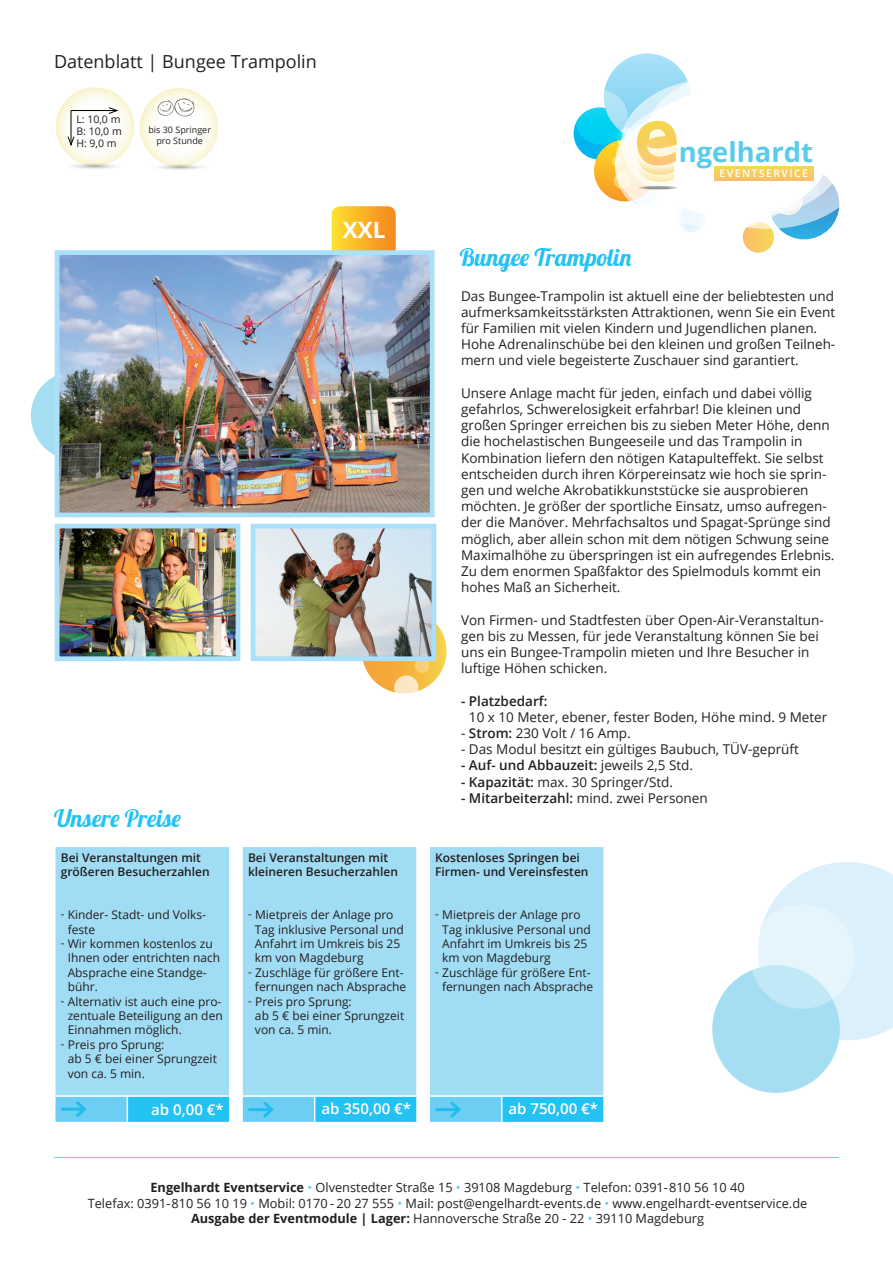
<style>
.page{position:relative;width:893px;height:1263px;background:#fff}
.page>*{position:absolute;margin:0;border:0;box-sizing:border-box;transform-origin:0 0}
.t1{font:700 27.45px "Open Sans";color:#5acbeb}
.t2{font:24px "Lobster 1.4";color:#24c3f3}
.t3{font:700 22.5px "Open Sans";color:#fff}
.t4{font:18px "Open Sans";color:#231f20}
.t5{font:600 15px "Open Sans";color:#fff}
.t6{font:13.5px/16.2px "Open Sans";color:#231f20}
.t7{font:600 13.5px "Open Sans";color:#231f20}
.t8{font:12.75px/15.3px "Open Sans";color:#231f20;text-align:center}
.t9{font:12px/14.4px "Open Sans";color:#231f20}
.t10{font:600 12px/14.4px "Open Sans";color:#231f20}
.t11{font:10.5px/12px "Open Sans";color:#231f20}
.t12{font:600 10.5px "Open Sans";letter-spacing:.14em;color:#fff}
.t13{font:9px/10.8px "Open Sans";color:#231f20;text-align:center}
.s1{font-family:"Myriad Pro"}
.s2{font-weight:600}
.s3{font-weight:400}
.s4{font-weight:700}
.s5{color:#5acbeb}
</style>
<div class="page">
<svg style="left:676px;top:202px;width:31px;height:31px"></svg>
<svg style="left:742px;top:227px;width:32px;height:26px"></svg>
<svg style="left:769px;top:169px;width:70px;height:70px"></svg>
<svg style="left:672px;top:100px;width:191px;height:129px"></svg>
<svg style="left:615px;top:103px;width:192px;height:129px"></svg>
<svg style="left:575px;top:54px;width:249px;height:162px"></svg>
<svg style="left:715px;top:166px;width:98px;height:15px"></svg>
<div style="left:55px;top:846px;width:175px;height:250px;background:#a0dcf3"></div>
<div style="left:55px;top:1096px;width:72px;height:26px;background:#6ccef2"></div>
<div style="left:127px;top:1096px;width:103px;height:26px;background:#23c2f2"></div>
<hr style="left:54px;top:1097px;width:2px;height:25px;background:#fff">
<svg style="left:127px;top:1097px;width:1px;height:25px"></svg>
<svg style="left:229px;top:1097px;width:1px;height:25px"></svg>
<hr style="left:54px;top:845px;width:73px;height:2px;background:#fff">
<hr style="left:54px;top:847px;width:2px;height:248px;background:#fff">
<hr style="left:127px;top:845px;width:103px;height:2px;background:#fff">
<hr style="left:229px;top:847px;width:1px;height:248px;background:#fff">
<hr style="left:54px;top:1095px;width:73px;height:2px;background:#fff">
<hr style="left:127px;top:1095px;width:103px;height:2px;background:#fff">
<div style="left:242px;top:846px;width:175px;height:250px;background:#a0dcf3"></div>
<div style="left:242px;top:1096px;width:73px;height:26px;background:#6ccef2"></div>
<div style="left:315px;top:1096px;width:102px;height:26px;background:#23c2f2"></div>
<hr style="left:241px;top:1097px;width:2px;height:25px;background:#fff">
<svg style="left:314px;top:1097px;width:1px;height:25px"></svg>
<hr style="left:416px;top:1097px;width:2px;height:25px;background:#fff">
<hr style="left:241px;top:845px;width:74px;height:2px;background:#fff">
<hr style="left:241px;top:847px;width:2px;height:248px;background:#fff">
<hr style="left:315px;top:845px;width:103px;height:2px;background:#fff">
<hr style="left:416px;top:847px;width:2px;height:248px;background:#fff">
<hr style="left:241px;top:1095px;width:74px;height:2px;background:#fff">
<hr style="left:315px;top:1095px;width:103px;height:2px;background:#fff">
<div style="left:429px;top:846px;width:175px;height:250px;background:#a0dcf3"></div>
<div style="left:429px;top:1096px;width:73px;height:26px;background:#6ccef2"></div>
<div style="left:502px;top:1096px;width:102px;height:26px;background:#23c2f2"></div>
<hr style="left:428px;top:1097px;width:2px;height:25px;background:#fff">
<svg style="left:501px;top:1097px;width:1px;height:25px"></svg>
<hr style="left:603px;top:1097px;width:2px;height:25px;background:#fff">
<hr style="left:428px;top:845px;width:74px;height:2px;background:#fff">
<hr style="left:428px;top:847px;width:2px;height:248px;background:#fff">
<hr style="left:502px;top:845px;width:103px;height:2px;background:#fff">
<hr style="left:603px;top:847px;width:2px;height:248px;background:#fff">
<hr style="left:428px;top:1095px;width:74px;height:2px;background:#fff">
<hr style="left:502px;top:1095px;width:103px;height:2px;background:#fff">
<hr style="left:61px;top:1108px;width:23px;height:3px;background:#22bcee">
<svg style="left:73px;top:1101px;width:14px;height:16px"></svg>
<hr style="left:248px;top:1108px;width:24px;height:3px;background:#22bcee">
<svg style="left:263px;top:1101px;width:11px;height:17px"></svg>
<hr style="left:435px;top:1108px;width:24px;height:3px;background:#22bcee">
<svg style="left:450px;top:1101px;width:11px;height:17px"></svg>
<div style="left:31px;top:371px;width:89px;height:89px;background:#a5def3;border-radius:50%"></div>
<svg style="left:763px;top:862px;width:130px;height:178px;background:#e0f2fb"></svg>
<div style="left:712px;top:965px;width:128px;height:128px;background:#a5def3;border-radius:50%"></div>
<svg style="left:750px;top:904px;width:104px;height:105px;background:#dcf1fa"></svg>
<svg style="left:362px;top:609px;width:84px;height:84px;background:#f4b741"></svg>
<svg style="left:394px;top:675px;width:25px;height:25px"></svg>
<svg style="left:415px;top:658px;width:14px;height:15px"></svg>
<svg style="left:56px;top:87px;width:78px;height:79px"></svg>
<svg style="left:73px;top:162px;width:43px;height:7px"></svg>
<svg style="left:140px;top:88px;width:78px;height:79px"></svg>
<svg style="left:158px;top:98px;width:36px;height:18px"></svg>
<svg style="left:158px;top:163px;width:44px;height:7px"></svg>
<hr style="left:71px;top:110px;width:46px;height:1px;background:#000">
<svg style="left:108px;top:107px;width:10px;height:7px"></svg>
<hr style="left:71px;top:111px;width:1px;height:34px;background:#000">
<svg style="left:68px;top:136px;width:6px;height:10px"></svg>
<svg style="left:332px;top:206px;width:64px;height:44px;background:#f9b32a"></svg>
<img style="left:61px;top:256px;width:368px;height:255px">
<div style="left:55px;top:250px;width:380px;height:267px;border:5px solid #aae0f9"></div>
<img style="left:61px;top:530px;width:173px;height:125px">
<div style="left:55px;top:524px;width:185px;height:137px;border:5px solid #aae0f9"></div>
<img style="left:257px;top:530px;width:173px;height:125px">
<div style="left:251px;top:524px;width:185px;height:137px;border:5px solid #aae0f9"></div>
<hr style="left:53px;top:1155px;width:787px;height:4px;background:#231f20;opacity:.75">
<h3 class="t4" style="left:54px;top:49px;width:264px">Datenblatt | Bungee Trampolin</h3>
<p class="t11" style="left:76px;top:113px;width:47px">L: 10,0 m<br>B: 10,0 m<br>H: 9,0 m</p>
<p class="t13" style="left:148px;top:124px;width:64px">bis 30 Springer pro Stunde</p>
<h3 class="t3" style="left:343px;top:214px;width:44px">XXL</h3>
<h2 class="t2" style="left:54px;top:803px;width:129px">Unsere Preise</h2>
<p class="t10" style="left:61px;top:850px;width:151px">Bei Veranstaltungen mit größeren Besucherzahlen</p>
<p class="t9" style="left:68px;top:907px;width:140px;text-indent:-7px"><span class="s1">-</span> Kinder- Stadt- und Volks&shy;feste</p>
<p class="t9" style="left:68px;top:936px;width:154px;text-indent:-7px"><span class="s1">-</span> Wir kommen kostenlos zu<br>Ihnen oder entrichten nach<br>Absprache eine Standge&shy;bühr.</p>
<p class="t9" style="left:68px;top:994px;width:157px;text-align:justify;text-indent:-7px"><span class="s1">-</span> Alternativ ist auch eine pro&shy;zentuale Beteiligung an den Einnahmen möglich.</p>
<p class="t9" style="left:68px;top:1037px;width:151px;text-indent:-7px"><span class="s1">-</span> Preis pro Sprung:<br>ab 5 € bei einer Sprungzeit von ca. 5 min.</p>
<p class="t5" style="left:151px;top:1099px;width:74px">ab 0,00 €*</p>
<p class="t10" style="left:248px;top:850px;width:151px">Bei Veranstaltungen mit kleineren Besucherzahlen</p>
<p class="t9" style="left:255px;top:907px;width:150px;text-indent:-7px"><span class="s1">-</span> Mietpreis der Anlage pro<br>Tag inklusive Personal und<br>Anfahrt im Umkreis bis 25 km von Magdeburg</p>
<p class="t9" style="left:248px;top:965px;width:160px;text-align:center"><span class="s1">-</span> Zuschläge für größere Ent&shy;fernungen nach Absprache</p>
<p class="t9" style="left:255px;top:994px;width:151px;text-indent:-7px"><span class="s1">-</span> Preis pro Sprung:<br>ab 5 € bei einer Sprungzeit von ca. 5 min.</p>
<p class="t5" style="left:321px;top:1098px;width:91px">ab 350,00 €*</p>
<h1 class="t1" style="left:679px;top:133px;width:136px">ngelhardt</h1>
<p class="t12" style="left:719px;top:166px;width:90px">EVENTSERVICE</p>
<h2 class="t2" style="left:460px;top:242px;width:173px">Bungee Trampolin</h2>
<p class="t6" style="left:461px;top:287px;width:376px">Das Bungee-Trampolin ist aktuell eine der beliebtesten und aufmerksamkeitsstärksten Attraktionen, wenn Sie ein Event für Familien mit vielen Kindern und Jugendlichen planen.<br>Hohe Adrenalinschübe bei den kleinen und großen Teilneh&shy;mern und viele begeisterte Zuschauer sind garantiert.</p>
<p class="t6" style="left:461px;top:384px;width:375px">Unsere Anlage macht für jeden, einfach und dabei völlig gefahrlos, Schwerelosigkeit erfahrbar! Die kleinen und großen Springer erreichen bis zu sieben Meter Höhe, denn die hochelastischen Bungeeseile und das Trampolin in Kombination liefern den nötigen Katapulteffekt. Sie selbst entscheiden durch ihren Körpereinsatz wie hoch sie sprin&shy;gen und welche Akrobatikkunststücke sie ausprobieren möchten. Je größer der sportliche Einsatz, umso aufregen&shy;der die Manöver. Mehrfachsaltos und Spagat-Sprünge sind möglich, aber allein schon mit dem nötigen Schwung seine Maximalhöhe zu überspringen ist ein aufregendes Erlebnis.<br>Zu dem enormen Spaßfaktor des Spielmoduls kommt ein hohes Maß an Sicherheit.</p>
<p class="t6" style="left:461px;top:611px;width:364px">Von Firmen- und Stadtfesten über Open-Air-Veranstaltun&shy;gen bis zu Messen, für jede Veranstaltung können Sie bei uns ein Bungee-Trampolin mieten und Ihre Besucher in luftige Höhen schicken.</p>
<p class="t7" style="left:461px;top:691px;width:88px">- Platzbedarf:</p>
<p class="t6" style="left:469px;top:708px;width:360px">10 x 10 Meter, ebener, fester Boden, Höhe mind. 9 Meter</p>
<p class="t6" style="left:461px;top:725px;width:171px">- <span class="s2">Strom:</span> 230 Volt / 16 Amp.</p>
<p class="t6" style="left:461px;top:741px;width:339px">- Das Modul besitzt ein gültiges Baubuch, TÜV-geprüft</p>
<p class="t7" style="left:461px;top:756px;width:233px">- Auf- und Abbauzeit: <span class="s3">jeweils 2,5 Std.</span></p>
<p class="t6" style="left:461px;top:773px;width:214px"><span class="s2">- Kapazität:</span> max. 30 Springer/Std.</p>
<p class="t7" style="left:461px;top:789px;width:248px">- Mitarbeiterzahl: <span class="s3">mind. zwei Personen</span></p>
<p class="t10" style="left:435px;top:850px;width:155px">Kostenloses Springen bei<br>Firmen- und Vereinsfesten</p>
<p class="t9" style="left:442px;top:907px;width:150px;text-indent:-7px"><span class="s1">-</span> Mietpreis der Anlage pro<br>Tag inklusive Personal und<br>Anfahrt im Umkreis bis 25 km von Magdeburg</p>
<p class="t9" style="left:435px;top:965px;width:160px;text-align:center"><span class="s1">-</span> Zuschläge für größere Ent&shy;fernungen nach Absprache</p>
<p class="t5" style="left:509px;top:1098px;width:91px">ab 750,00 €*</p>
<p class="t8" style="left:88px;top:1180px;width:721px"><span class="s4">Engelhardt Eventservice</span> <span class="s5">•</span> Olvenstedter Straße 15 <span class="s5">•</span> 39108 Magdeburg <span class="s5">•</span> Telefon: 0391-810 56 10 40<br>Telefax: 0391-810 56 10 19 <span class="s5">•</span> Mobil: 0170 - 20 27 555 <span class="s5">•</span> Mail: post@engelhardt-events.de <span class="s5">•</span> www.engelhardt-eventservice.de<br><span class="s4">Ausgabe der Eventmodule | Lager:</span> Hannoversche Straße 20 - 22 <span class="s5">•</span> 39110 Magdeburg</p>
</div>
